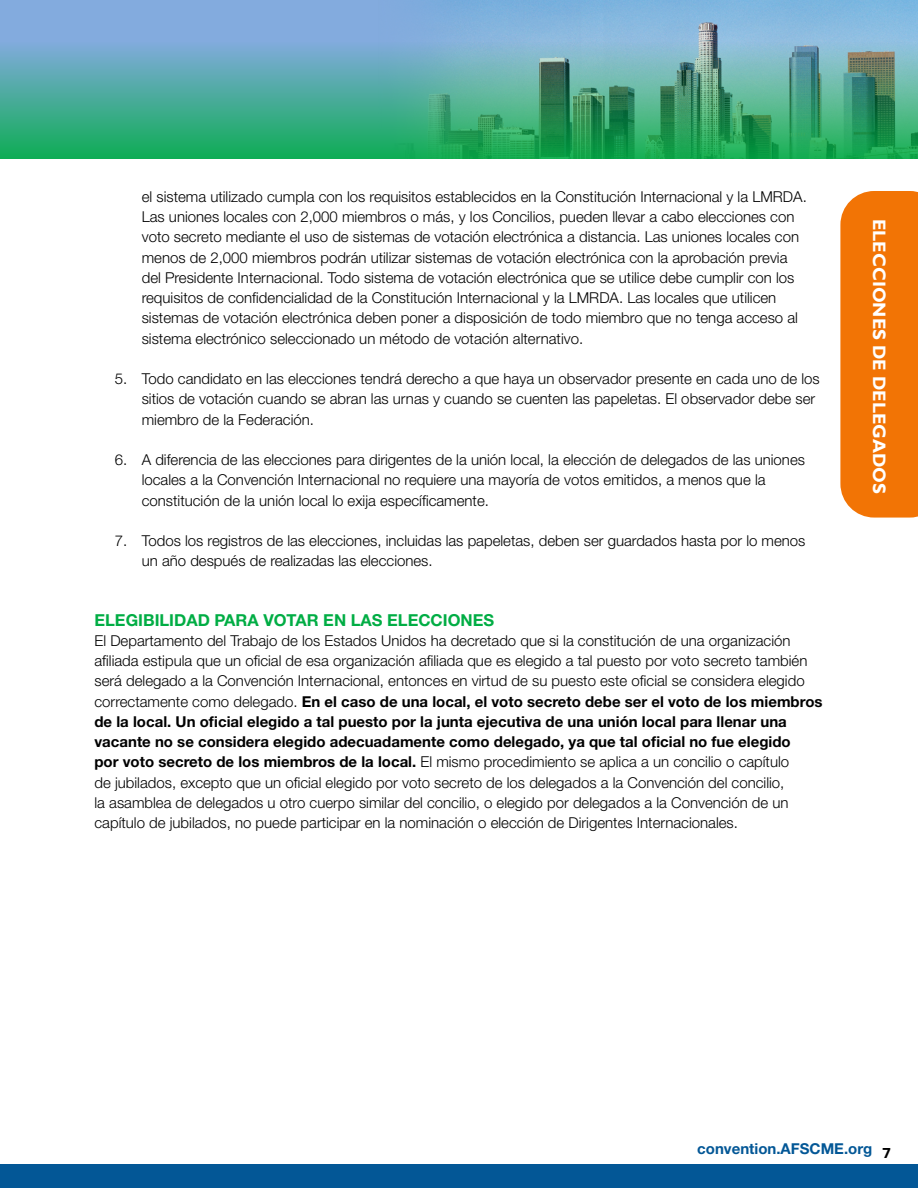
<style>
.page{position:relative;width:918px;height:1188px;background:#fff}
.page>*{position:absolute;margin:0;border:0;box-sizing:border-box;transform-origin:0 0}
.t1{font:700 18px "Gill Sans";color:#fff}
.SubHeads{font:700 16.5px "Helvetica Neue LT Std";color:#00ad44}
.body_copy_helvetica_light{font:300 15px/20.2px "Helvetica Neue LT Std";color:#000}
.t2{font:700 15px "Helvetica Neue LT Std";color:#035796}
.s1{font-weight:700}
.s2{font-family:"Proxima Nova";color:#000}
</style>
<div class="page">
<svg style="left:840px;top:191px;width:78px;height:327px;background:#f27b12"></svg>
<div style="left:0;top:1164px;width:918px;height:24px;background:#035796"></div>
<div style="left:0;top:0;width:918px;height:159px;background:#83abde"></div>
<img style="left:438px;top:0;width:480px;height:41px">
<img style="left:0;top:41px;width:918px;height:118px">
<p class="body_copy_helvetica_light" style="left:142px;top:186px;width:667px">el sistema utilizado cumpla con los requisitos establecidos en la Constitución Internacional y la LMRDA.<br>Las uniones locales con 2,000 miembros o más, y los Concilios, pueden llevar a cabo elecciones con voto secreto mediante el uso de sistemas de votación electrónica a distancia. Las uniones locales con menos de 2,000 miembros podrán utilizar sistemas de votación electrónica con la aprobación previa del Presidente Internacional. Todo sistema de votación electrónica que se utilice debe cumplir con los requisitos de confidencialidad de la Constitución Internacional y la LMRDA. Las locales que utilicen sistemas de votación electrónica deben poner a disposición de todo miembro que no tenga acceso al sistema electrónico seleccionado un método de votación alternativo.</p>
<p class="body_copy_helvetica_light" style="left:142px;top:368px;width:680px;text-indent:-27px">5. Todo candidato en las elecciones tendrá derecho a que haya un observador presente en cada uno de los sitios de votación cuando se abran las urnas y cuando se cuenten las papeletas. El observador debe ser miembro de la Federación.</p>
<p class="body_copy_helvetica_light" style="left:142px;top:449px;width:665px;text-indent:-27px">6. A diferencia de las elecciones para dirigentes de la unión local, la elección de delegados de las uniones locales a la Convención Internacional no requiere una mayoría de votos emitidos, a menos que la constitución de la unión local lo exija específicamente.</p>
<p class="body_copy_helvetica_light" style="left:142px;top:530px;width:665px;text-indent:-27px">7. Todos los registros de las elecciones, incluidas las papeletas, deben ser guardados hasta por lo menos un año después de realizadas las elecciones.</p>
<p class="SubHeads" style="left:94px;top:610px;width:401px">ELEGIBILIDAD PARA VOTAR EN LAS ELECCIONES</p>
<p class="body_copy_helvetica_light" style="left:94px;top:630px;width:730px">El Departamento del Trabajo de los Estados Unidos ha decretado que si la constitución de una organización afiliada estipula que un oficial de esa organización afiliada que es elegido a tal puesto por voto secreto también será delegado a la Convención Internacional, entonces en virtud de su puesto este oficial se considera elegido correctamente como delegado. <span class="s1">En el caso de una local, el voto secreto debe ser el voto de los miembros de la local. Un oficial elegido a tal puesto por la junta ejecutiva de una unión local para llenar una vacante no se considera elegido adecuadamente como delegado, ya que tal oficial no fue elegido<br>por voto secreto de los miembros de la local.</span> El mismo procedimiento se aplica a un concilio o capítulo<br>de jubilados, excepto que un oficial elegido por voto secreto de los delegados a la Convención del concilio,<br>la asamblea de delegados u otro cuerpo similar del concilio, o elegido por delegados a la Convención de un capítulo de jubilados, no puede participar en la nominación o elección de Dirigentes Internacionales.</p>
<p class="t1" style="left:890px;top:219px;width:276px;rotate:90deg">ELECCIONES DE DELEGADOS</p>
<p class="t2" style="left:697px;top:1139px;width:195px">convention.AFSCME.org <span class="s2">7</span></p>
</div>
